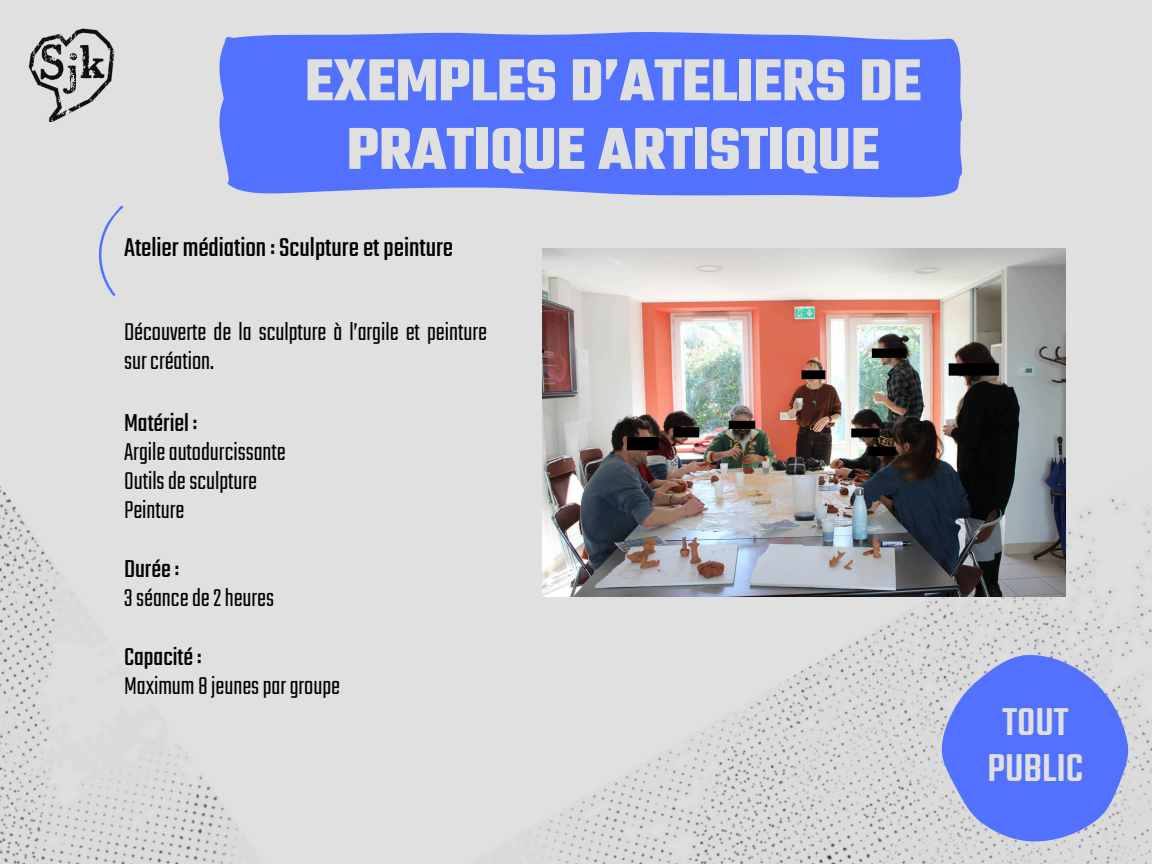
<style>
.page{position:relative;width:1152px;height:864px;background:#e0e0e0}
.page>*{position:absolute;margin:0;border:0;box-sizing:border-box;transform-origin:0 0}
.t1{font:700 63.9px/68.7px "Teko";color:#e0e0e0;text-align:center}
.t2{font:500 42.6px/46.2px "Teko";color:#e0e0e0;text-align:center}
.t3{font:28.5px "Teko";color:#000}
.t4{font:300 27px/29.2px "Teko";color:#000}
.t5{font:27px "Teko";color:#000}
</style>
<div class="page">
<img style="left:0;top:485px;width:245px;height:379px">
<img style="left:485px;top:437px;width:667px;height:427px">
<svg style="left:226px;top:165px;width:736px;height:33px;fill:#5271ff"></svg>
<div style="left:219px;top:32px;width:743px;height:133px;background:#5271ff"></div>
<img style="left:28px;top:28px;width:87px;height:94px">
<svg style="left:941px;top:654px;width:189px;height:188px"></svg>
<svg style="left:99px;top:205px;width:24px;height:91px"></svg>
<img style="left:542px;top:248px;width:523px;height:349px">
<p class="t1" style="left:305px;top:51px;width:618px">EXEMPLES D’ATELIERS DE<br>PRATIQUE ARTISTIQUE</p>
<p class="t3" style="left:124px;top:228px;width:331px">Atelier médiation:Sculptureetpeinture</p>
<p class="t4" style="left:124px;top:319px;width:364px">Découverte de la sculpture à l’argile et peinture surcréation.</p>
<p class="t5" style="left:124px;top:405px;width:75px">Matériel :</p>
<p class="t4" style="left:124px;top:439px;width:163px">Argileautodurcissante</p>
<p class="t4" style="left:124px;top:468px;width:135px">Outilsdesculpture</p>
<p class="t4" style="left:124px;top:497px;width:62px">Peinture</p>
<p class="t5" style="left:124px;top:551px;width:57px">Durée:</p>
<p class="t4" style="left:124px;top:585px;width:152px">3séancede2heures</p>
<p class="t5" style="left:124px;top:639px;width:79px">Capacité:</p>
<p class="t4" style="left:124px;top:673px;width:218px">Maximum 8jeunespargroupe</p>
<p class="t2" style="left:987px;top:702px;width:98px">TOUT<br>PUBLIC</p>
</div>
